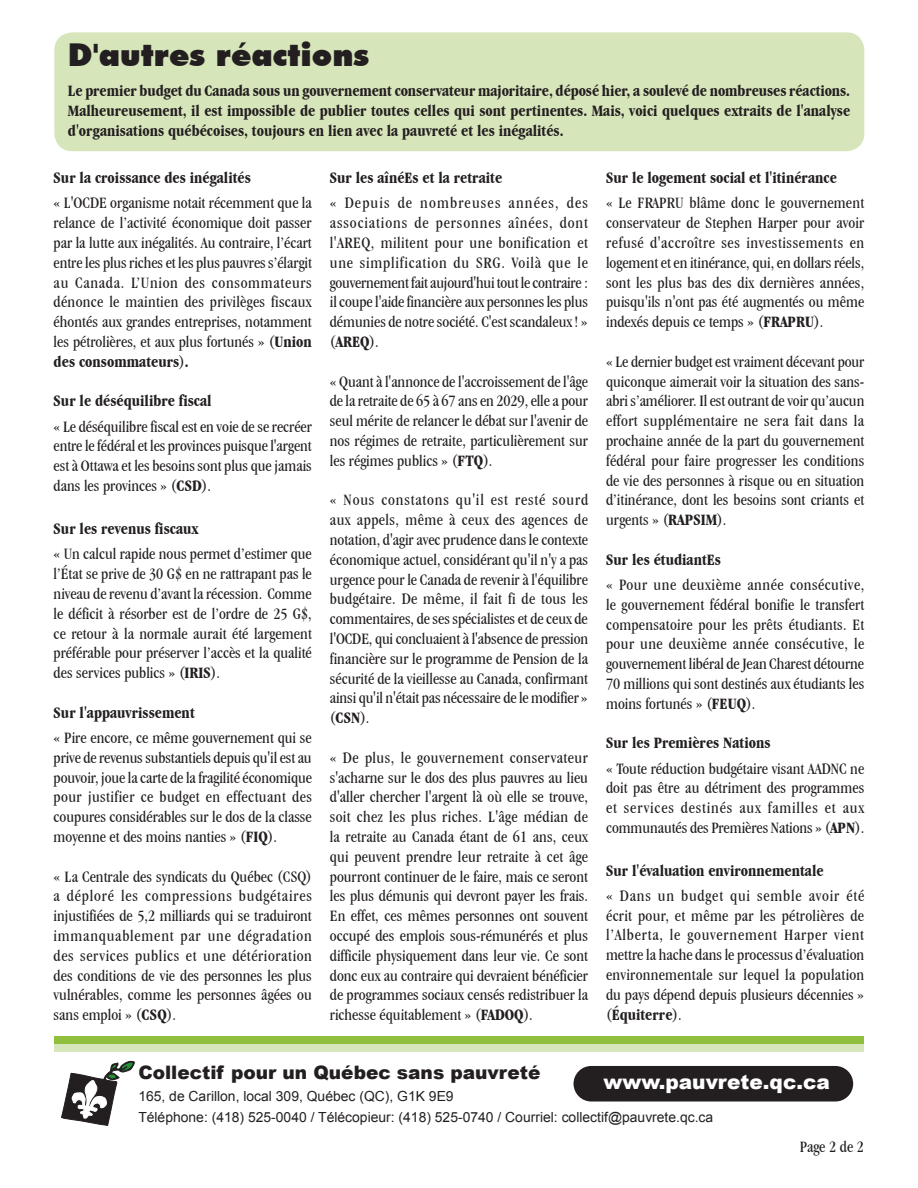
<style>
.page{position:relative;width:918px;height:1188px;background:#fff}
.page>*{position:absolute;margin:0;border:0;box-sizing:border-box;transform-origin:0 0}
.Titre{font:900 31.5px "Futura BT";color:#231f20}
.t1{font:900 20.1px "Arial";color:#fff}
.t2{font:900 18.6px "Arial";color:#231f20}
.Texte_normal{font:condensed 16.5px/19.8px "Garamond IT Cby BT";color:#231f20;text-align:justify}
.Texte_normal-2{font:700 condensed 16.5px/19.8px "Garamond IT Cby BT";color:#231f20;text-align:justify}
.t3{font:13.95px/21.6px "Arial";color:#231f20}
.s1{font-weight:700}
</style>
<div class="page">
<div style="left:574px;top:1066px;width:279px;height:36px;background:#231f20;border-radius:18px"></div>
<svg style="left:61px;top:1060px;width:74px;height:66px"></svg>
<div style="left:54px;top:1044px;width:810px;height:7px;background:#d7e5ba"></div>
<div style="left:54px;top:1037px;width:810px;height:7px;background:#90bf3e"></div>
<div style="left:54px;top:32px;width:810px;height:119px;background:#d7e5ba;border-radius:18px"></div>
<p class="Titre" style="left:68px;top:36px;width:303px">D'autres réactions</p>
<p class="Texte_normal-2" style="left:68px;top:81px;width:784px">Le premier budget du Canada sous un gouvernement conservateur majoritaire, déposé hier, a soulevé de nombreuses réactions.<br>Malheureusement, il est impossible de publier toutes celles qui sont pertinentes. Mais, voici quelques extraits de l'analyse d'organisations québécoises, toujours en lien avec la pauvreté et les inégalités.</p>
<p class="Texte_normal-2" style="left:54px;top:168px;width:199px">Sur la croissance des inégalités</p>
<p class="Texte_normal" style="left:54px;top:193px;width:260px">« L'OCDE organisme notait récemment que la relance de l’activité économique doit passer par la lutte aux inégalités. Au contraire, l’écart entre les plus riches et les plus pauvres s’élargit au Canada. L’Union des consommateurs dénonce le maintien des privilèges fiscaux éhontés aux grandes entreprises, notamment les pétrolières, et aux plus fortunés » (<span class="s1">Union des consommateurs</span>)<span class="s1">.</span></p>
<p class="Texte_normal-2" style="left:54px;top:391px;width:160px">Sur le déséquilibre fiscal</p>
<p class="Texte_normal" style="left:54px;top:416px;width:260px">« Le déséquilibre fiscal est en voie de se recréer entre le fédéral et les provinces puisque l'argent est à Ottawa et les besoins sont plus que jamais dans les provinces » (<span class="s1">CSD</span>).</p>
<p class="Texte_normal-2" style="left:54px;top:519px;width:146px">Sur les revenus fiscaux</p>
<p class="Texte_normal" style="left:54px;top:544px;width:260px">« Un calcul rapide nous permet d’estimer que l’État se prive de 30 G$ en ne rattrapant pas le niveau de revenu d’avant la récession. Comme le déficit à résorber est de l’ordre de 25 G$, ce retour à la normale aurait été largement préférable pour préserver l’accès et la qualité des services publics » (<span class="s1">IRIS</span>).</p>
<p class="Texte_normal-2" style="left:54px;top:702px;width:143px">Sur l'appauvrissement</p>
<p class="Texte_normal" style="left:54px;top:728px;width:260px">« Pire encore, ce même gouvernement qui se prive de revenus substantiels depuis qu'il est au pouvoir, joue la carte de la fragilité économique pour justifier ce budget en effectuant des coupures considérables sur le dos de la classe moyenne et des moins nanties » (<span class="s1">FIQ</span>).</p>
<p class="Texte_normal" style="left:54px;top:866px;width:260px">« La Centrale des syndicats du Québec (CSQ) a déploré les compressions budgétaires injustifiées de 5,2 milliards qui se traduiront immanquablement par une dégradation des services publics et une détérioration des conditions de vie des personnes les plus vulnérables, comme les personnes âgées ou sans emploi » (<span class="s1">CSQ</span>).</p>
<p class="Texte_normal-2" style="left:330px;top:168px;width:174px">Sur les aînéEs et la retraite</p>
<p class="Texte_normal" style="left:330px;top:193px;width:260px">« Depuis de nombreuses années, des associations de personnes aînées, dont l'AREQ, militent pour une bonification et une simplification du SRG. Voilà que le gouvernement fait aujourd'hui tout le contraire: il coupe l'aide financière aux personnes les plus démunies de notre société. C'est scandaleux! » (<span class="s1">AREQ</span>).</p>
<p class="Texte_normal" style="left:330px;top:371px;width:260px">« Quant à l'annonce de l'accroissement de l'âge de la retraite de 65 à 67 ans en 2029, elle a pour seul mérite de relancer le débat sur l'avenir de nos régimes de retraite, particulièrement sur les régimes publics » (<span class="s1">FTQ</span>).</p>
<p class="Texte_normal" style="left:330px;top:490px;width:260px">« Nous constatons qu'il est resté sourd aux appels, même à ceux des agences de notation, d'agir avec prudence dans le contexte économique actuel, considérant qu'il n'y a pas urgence pour le Canada de revenir à l'équilibre budgétaire. De même, il fait fi de tous les commentaires, de ses spécialistes et de ceux de l'OCDE, qui concluaient à l'absence de pression financière sur le programme de Pension de la sécurité de la vieillesse au Canada, confirmant ainsi qu'il n'était pas nécessaire de le modifier » (<span class="s1">CSN</span>).</p>
<p class="Texte_normal" style="left:330px;top:747px;width:260px">« De plus, le gouvernement conservateur s'acharne sur le dos des plus pauvres au lieu d'aller chercher l'argent là où elle se trouve, soit chez les plus riches. L'âge médian de la retraite au Canada étant de 61 ans, ceux qui peuvent prendre leur retraite à cet âge pourront continuer de le faire, mais ce seront les plus démunis qui devront payer les frais.<br>En effet, ces mêmes personnes ont souvent occupé des emplois sous-rémunérés et plus difficile physiquement dans leur vie. Ce sont donc eux au contraire qui devraient bénéficier de programmes sociaux censés redistribuer la richesse équitablement » (<span class="s1">FADOQ</span>).</p>
<p class="Texte_normal-2" style="left:606px;top:168px;width:232px">Sur le logement social et l'itinérance</p>
<p class="Texte_normal" style="left:606px;top:193px;width:260px">« Le FRAPRU blâme donc le gouvernement conservateur de Stephen Harper pour avoir refusé d'accroître ses investissements en logement et en itinérance, qui, en dollars réels, sont les plus bas des dix dernières années, puisqu'ils n'ont pas été augmentés ou même indexés depuis ce temps » (<span class="s1">FRAPRU</span>).</p>
<p class="Texte_normal" style="left:606px;top:351px;width:260px">« Le dernier budget est vraiment décevant pour quiconque aimerait voir la situation des sans&shy;abri s’améliorer. Il est outrant de voir qu’aucun effort supplémentaire ne sera fait dans la prochaine année de la part du gouvernement fédéral pour faire progresser les conditions de vie des personnes à risque ou en situation d’itinérance, dont les besoins sont criants et urgents » (<span class="s1">RAPSIM</span>).</p>
<p class="Texte_normal-2" style="left:606px;top:549px;width:117px">Sur les étudiantEs</p>
<p class="Texte_normal" style="left:606px;top:575px;width:260px">« Pour une deuxième année consécutive, le gouvernement fédéral bonifie le transfert compensatoire pour les prêts étudiants. Et pour une deuxième année consécutive, le gouvernement libéral de Jean Charest détourne 70 millions qui sont destinés aux étudiants les moins fortunés » (<span class="s1">FEUQ</span>).</p>
<p class="Texte_normal-2" style="left:606px;top:733px;width:166px">Sur les Premières Nations</p>
<p class="Texte_normal" style="left:606px;top:758px;width:260px">« Toute réduction budgétaire visant AADNC ne doit pas être au détriment des programmes et services destinés aux familles et aux communautés des Premières Nations » (<span class="s1">APN</span>).</p>
<p class="Texte_normal-2" style="left:606px;top:860px;width:219px">Sur l'évaluation environnementale</p>
<p class="Texte_normal" style="left:606px;top:885px;width:260px">« Dans un budget qui semble avoir été écrit pour, et même par les pétrolières de l’Alberta, le gouvernement Harper vient mettre la hache dans le processus d’évaluation environnementale sur lequel la population du pays dépend depuis plusieurs décennies » (<span class="s1">Équiterre</span>).</p>
<p class="t2" style="left:138px;top:1059px;width:404px">Collectif pour un Québec sans pauvreté</p>
<p class="t3" style="left:138px;top:1085px;width:576px">165, de Carillon, local 309, Québec (QC), G1K 9E9<br>Téléphone: (418) 525-0040 / Télécopieur: (418) 525-0740 / Courriel: collectif@pauvrete.qc.ca</p>
<p class="t1" style="left:604px;top:1067px;width:228px">www.pauvrete.qc.ca</p>
<p class="Texte_normal" style="left:800px;top:1137px;width:66px">Page 2 de 2</p>
</div>
